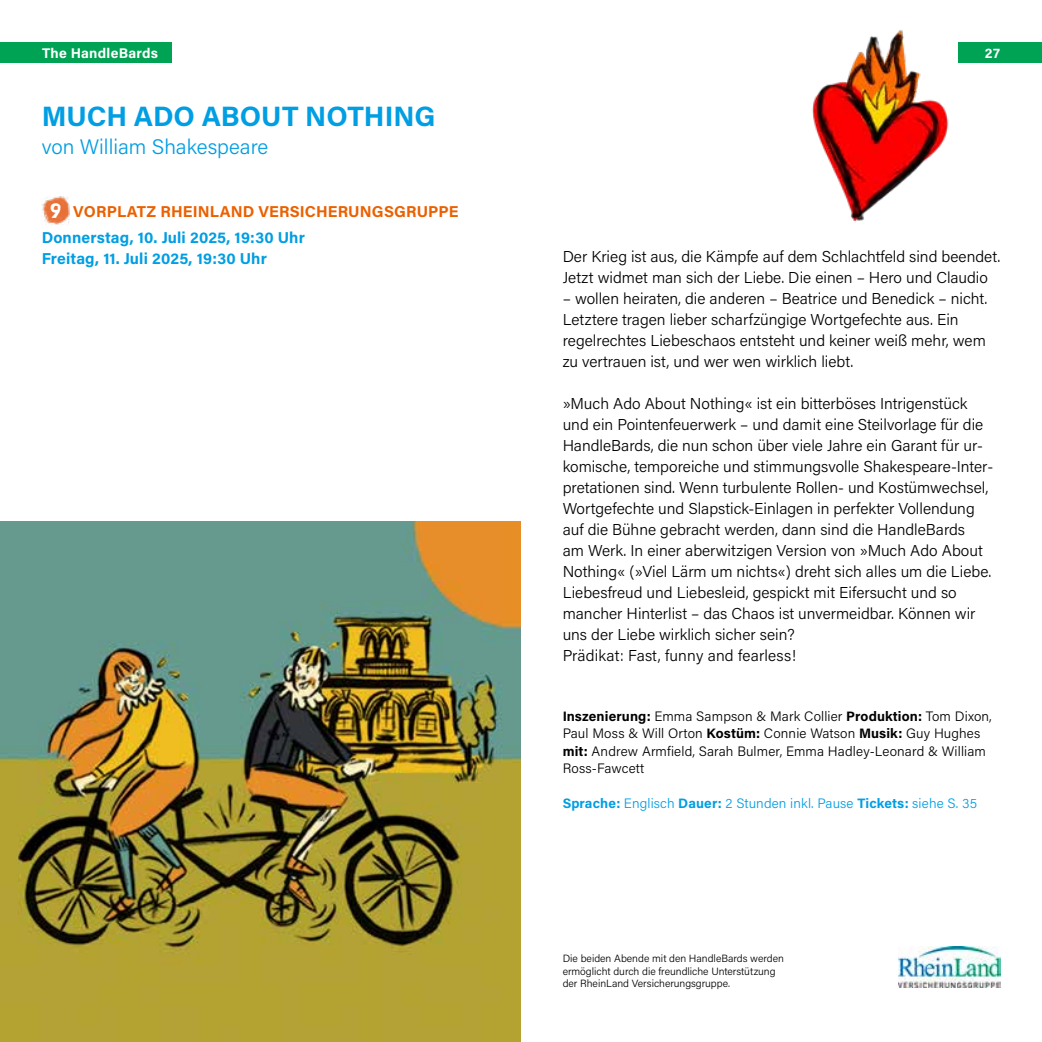
<style>
.page{position:relative;width:1042px;height:1042px;background:#fff}
.page>*{position:absolute;margin:0;border:0;box-sizing:border-box;transform-origin:0 0}
.t1{font:700 28px "Acumin Pro";color:#009ee3}
.t2{font:300 21px "Acumin Pro";color:#009ee3}
.t3{font:300 15.75px/21px "Acumin Pro";color:#000}
.t4{font:700 15.75px/25.9px "Acumin Pro";letter-spacing:.01em;color:#eb6000}
.t5{font:700 15.75px "Acumin Pro";letter-spacing:.01em;color:#009ee3}
.t6{font:700 14px "Acumin Pro";letter-spacing:.02em;color:#fff}
.t7{font:300 13.65px/17.5px "Acumin Pro";letter-spacing:.01em;color:#000}
.t8{font:300 13.65px "Acumin Pro";letter-spacing:.01em;color:#009ee3}
.t9{font:300 10.5px/12.6px "Acumin Pro";color:#000}
.s1{font-family:"Poster Cut Neue";font-weight:400;font-size:21px;color:#fff}
.s2{color:#009ee3}
.s3{font-weight:700}
</style>
<div class="page">
<div style="left:958px;top:42px;width:84px;height:21px;background:#00a253"></div>
<div style="left:0;top:42px;width:171px;height:21px;background:#00a253"></div>
<img style="left:42px;top:196px;width:27px;height:29px">
<img style="left:812px;top:30px;width:137px;height:192px">
<img style="left:898px;top:947px;width:102px;height:40px">
<img style="left:0;top:521px;width:521px;height:521px">
<p class="t6" style="left:42px;top:43px;width:118px">The HandleBards</p>
<p class="t6" style="left:985px;top:43px;width:17px">27</p>
<h1 class="t1" style="left:42px;top:96px;width:395px">MUCH ADO ABOUT NOTHING</h1>
<h2 class="t2" style="left:42px;top:132px;width:228px">von William Shakespeare</h2>
<p class="t4" style="left:42px;top:197px;width:418px;text-indent:8px"><span class="s1">9</span> VORPLATZ RHEINLAND VERSICHERUNGSGRUPPE<br><span class="s2">Donnerstag, 10. Juli 2025, 19:30 Uhr</span></p>
<p class="t5" style="left:42px;top:247px;width:227px">Freitag, 11. Juli 2025, 19:30 Uhr</p>
<p class="t3" style="left:563px;top:246px;width:439px">Der Krieg ist aus, die Kämpfe auf dem Schlachtfeld sind beendet.<br>Jetzt widmet man sich der Liebe. Die einen – Hero und Claudio</p>
<p class="t3" style="left:563px;top:288px;width:426px">– wollen heiraten, die anderen – Beatrice und Benedick – nicht.<br>Letztere tragen lieber scharfzüngige Wortgefechte aus. Ein regelrechtes Liebeschaos entsteht und keiner weiß mehr, wem zu vertrauen ist, und wer wen wirklich liebt.</p>
<p class="t3" style="left:563px;top:393px;width:432px">»Much Ado About Nothing« ist ein bitterböses Intrigenstück und ein Pointenfeuerwerk – und damit eine Steilvorlage für die HandleBards, die nun schon über viele Jahre ein Garant für ur&shy;komische, temporeiche und stimmungsvolle Shakespeare-Inter&shy;pretationen sind. Wenn turbulente Rollen- und Kostümwechsel, Wortgefechte und Slapstick-Einlagen in perfekter Vollendung auf die Bühne gebracht werden, dann sind die HandleBards<br>am Werk. In einer aberwitzigen Version von »Much Ado About Nothing« (»Viel Lärm um nichts«) dreht sich alles um die Liebe.<br>Liebesfreud und Liebesleid, gespickt mit Eifersucht und so mancher Hinterlist – das Chaos ist unvermeidbar. Können wir uns der Liebe wirklich sicher sein?<br>Prädikat: Fast, funny and fearless!</p>
<p class="t7" style="left:563px;top:707px;width:431px"><span class="s3">Inszenierung:</span> Emma Sampson &amp; Mark Collier <span class="s3">Produktion:</span> Tom Dixon, Paul Moss &amp; Will Orton <span class="s3">Kostüm:</span> Connie Watson <span class="s3">Musik:</span> Guy Hughes <span class="s3">mit:</span> Andrew Armfield, Sarah Bulmer, Emma Hadley-Leonard &amp; William Ross-Fawcett</p>
<p class="t8" style="left:563px;top:794px;width:416px"><span class="s3">Sprache:</span> Englisch <span class="s3">Dauer:</span> 2 Stunden inkl. Pause <span class="s3">Tickets:</span> siehe S. 35</p>
<p class="t9" style="left:563px;top:952px;width:223px">Die beiden Abende mit den HandleBards werden ermöglicht durch die freundliche Unterstützung der RheinLand Versicherungsgruppe.</p>
</div>
